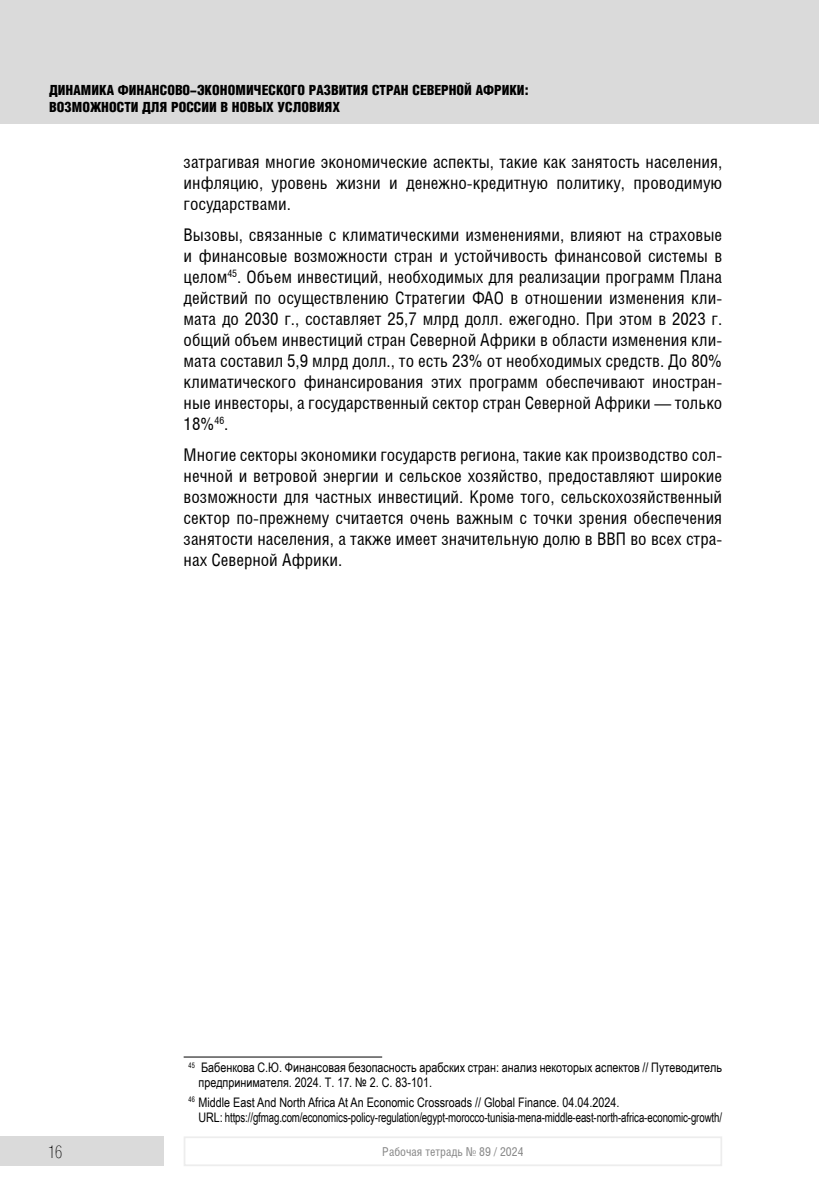
<style>
.page{position:relative;width:819px;height:1191px;background:#fff}
.page>*{position:absolute;margin:0;border:0;box-sizing:border-box;transform-origin:0 0}
.Основной_текст{font:17.5px/21px "Helios Cond";color:#000;text-align:justify}
.t1{font:17.5px "Helios Cond Thin C";color:#000}
.t2{font:900 14px/17.5px "Helios Cond";color:#000}
.Сноска_с_чертой{font:13.12px/14.9px "Arial Narrow";color:#000}
.Сноска_http__копия{font:13.12px "Arial Narrow";letter-spacing:-.01em;color:#000}
.t3{font:12.25px "Helios Cond";color:#878787}
</style>
<div class="page">
<div style="left:0;top:0;width:819px;height:124px;background:#dadada"></div>
<div style="left:0;top:1136px;width:164px;height:30px;background:#dadada"></div>
<div style="left:184px;top:1136px;width:538px;height:30px;border:2px solid #ededed"></div>
<hr style="left:184px;top:1056px;width:198px;height:1px;background:#000">
<p class="t2" style="left:49px;top:81px;width:481px">ДИНАМИКА ФИНАНСОВО-ЭКОНОМИЧЕСКОГО РАЗВИТИЯ СТРАН СЕВЕРНОЙ АФРИКИ:<br>ВОЗМОЖНОСТИ ДЛЯ РОССИИ В НОВЫХ УСЛОВИЯХ</p>
<p class="Основной_текст" style="left:184px;top:151px;width:540px">затрагивая многие экономические аспекты, такие как занятость населения, инфляцию, уровень жизни и денежно-кредитную политику, проводимую государствами.</p>
<p class="Основной_текст" style="left:184px;top:224px;width:540px">Вызовы, связанные с климатическими изменениями, влияют на страховые и финансовые возможности стран и устойчивость финансовой системы в целом<sup>45</sup>. Объем инвестиций, необходимых для реализации программ Плана действий по осуществлению Стратегии ФАО в отношении изменения кли&shy;мата до 2030 г., составляет 25,7 млрд долл. ежегодно. При этом в 2023 г. общий объем инвестиций стран Северной Африки в области изменения кли&shy;мата составил 5,9 млрд долл., то есть 23% от необходимых средств. До 80% климатического финансирования этих программ обеспечивают иностран&shy;ные инвесторы, а государственный сектор стран Северной Африки — только 18%<sup>46</sup>.</p>
<p class="Основной_текст" style="left:184px;top:443px;width:540px">Многие секторы экономики государств региона, такие как производство сол&shy;нечной и ветровой энергии и сельское хозяйство, предоставляют широкие возможности для частных инвестиций. Кроме того, сельскохозяйственный сектор по-прежнему считается очень важным с точки зрения обеспечения занятости населения, а также имеет значительную долю в ВВП во всех стра&shy;нах Северной Африки.</p>
<p class="Сноска_с_чертой" style="left:198px;top:1059px;width:525px;text-indent:-10px"><sup>45</sup> Бабенкова С.Ю. Финансовая безопасность арабских стран: анализ некоторых аспектов // Путеводитель предпринимателя. 2024. Т. 17. № 2. С. 83-101.</p>
<p class="Сноска_с_чертой" style="left:189px;top:1094px;width:432px"><sup>46</sup> Middle East And North Africa At An Economic Crossroads // Global Finance. 04.04.2024.</p>
<p class="Сноска_http__копия" style="left:198px;top:1107px;width:525px">URL: https://gfmag.com/economics-policy-regulation/egypt-morocco-tunisia-mena-middle-east-north-africa-economic-growth/</p>
<p class="t1" style="left:48px;top:1142px;width:16px">16</p>
<p class="t3" style="left:382px;top:1144px;width:143px">Рабочая тетрадь № 89 / 2024</p>
</div>
